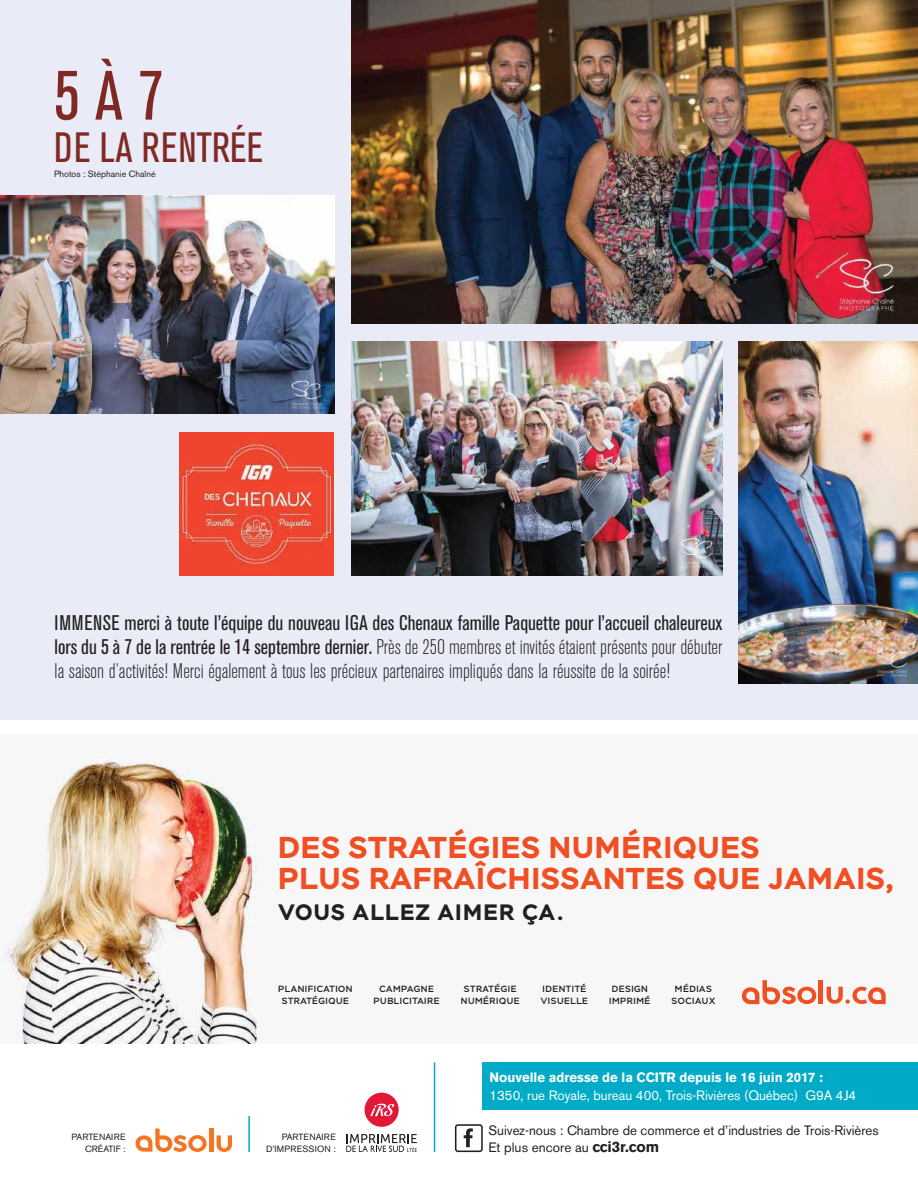
<style>
.page{position:relative;width:918px;height:1188px;background:#fff}
.page>*{position:absolute;margin:0;border:0;box-sizing:border-box;transform-origin:0 0}
.t1{font:condensed 69px "Akzidenz Grotesk BE";color:#802924}
.t2{font:condensed 42px "Akzidenz Grotesk BE";letter-spacing:.01em;color:#802924}
.t3{font:700 30.15px/31px "Stem";letter-spacing:.03em;color:#f04e23}
.t4{font:700 22.2px "Stem";letter-spacing:.06em;color:#231f20}
.t5{font:300 condensed 21px/24px "Akzidenz Grotesk BE";color:#231f20;text-align:justify}
.t6{font:13.5px "Akzidenz Grotesk BE";color:#231f20}
.t7{font:13.5px "Akzidenz Grotesk BE";color:#fff}
.t8{font:700 13.5px "Akzidenz Grotesk BE";color:#fff}
.t9{font:500 9px/12px "Stem";letter-spacing:.06em;color:#231f20;text-align:center}
.t10{font:9px/12px "Akzidenz Grotesk BE";color:#231f20;text-align:right}
.t11{font:9px/12px "Akzidenz Grotesk BE";letter-spacing:.02em;color:#231f20;text-align:right}
.s1{font-weight:400}
.s2{font-weight:700;font-size:15px}
</style>
<div class="page">
<svg style="left:455px;top:1124px;width:28px;height:28px"></svg>
<svg style="left:365px;top:1093px;width:34px;height:34px"></svg>
<svg style="left:346px;top:1134px;width:71px;height:18px"></svg>
<div style="left:483px;top:1062px;width:435px;height:48px;background:#00abc7"></div>
<svg style="left:136px;top:1129px;width:71px;height:23px"></svg>
<hr style="left:209px;top:1129px;width:4px;height:23px;background:#f47421">
<svg style="left:217px;top:1135px;width:15px;height:17px"></svg>
<hr style="left:248px;top:1116px;width:2px;height:36px;background:#00abc7">
<img style="left:4px;top:757px;width:861px;height:287px">
<svg style="left:741px;top:980px;width:76px;height:26px"></svg>
<hr style="left:819px;top:980px;width:4px;height:24px;background:#f04e23">
<svg style="left:827px;top:987px;width:59px;height:18px"></svg>
<hr style="left:434px;top:1062px;width:1px;height:90px;background:#00abc7">
<div style="left:0;top:0;width:918px;height:720px;background:#e9ecf7"></div>
<img style="left:351px;top:0;width:567px;height:324px">
<img style="left:351px;top:342px;width:371px;height:234px">
<img style="left:180px;top:432px;width:153px;height:144px">
<img style="left:738px;top:342px;width:180px;height:342px">
<img style="left:0;top:196px;width:335px;height:218px">
<h1 class="t1" style="left:54px;top:57px;width:111px">5 À 7</h1>
<h2 class="t2" style="left:54px;top:124px;width:211px">DE LA RENTRÉE</h2>
<p class="t10" style="left:54px;top:168px;width:103px">Photos : Stéphanie Chaîné</p>
<p class="t5" style="left:55px;top:611px;width:669px"><span class="s1">IMMENSE merci à toute l’équipe du nouveau IGA des Chenaux famille Paquette pour l’accueil chaleureux lors du 5 à 7 de la rentrée le 14 septembre dernier.</span> Près de 250 membres et invités étaient présents pour débuter la saison d’activités! Merci également à tous les précieux partenaires impliqués dans la réussite de la soirée!</p>
<h3 class="t3" style="left:278px;top:831px;width:617px">DES STRATÉGIES NUMÉRIQUES<br>PLUS RAFRAÎCHISSANTES QUE JAMAIS,</h3>
<p class="t4" style="left:278px;top:898px;width:286px">VOUS ALLEZ AIMER ÇA.</p>
<p class="t9" style="left:278px;top:983px;width:76px">PLANIFICATION<br>STRATÉGIQUE</p>
<p class="t9" style="left:374px;top:983px;width:68px">CAMPAGNE<br>PUBLICITAIRE</p>
<p class="t9" style="left:461px;top:983px;width:60px">STRATÉGIE<br>NUMÉRIQUE</p>
<p class="t9" style="left:541px;top:983px;width:49px;text-align:left">IDENTITÉ<br>VISUELLE</p>
<p class="t9" style="left:609px;top:983px;width:43px;text-align:left">DESIGN<br>IMPRIMÉ</p>
<p class="t9" style="left:672px;top:983px;width:45px">MÉDIAS<br>SOCIAUX</p>
<p class="t10" style="left:72px;top:1131px;width:56px">PARTENAIRE<br>CRÉATIF :</p>
<p class="t11" style="left:266px;top:1131px;width:71px">PARTENAIRE<br>D’IMPRESSION :</p>
<p class="t8" style="left:489px;top:1070px;width:335px">Nouvelle adresse de la CCITR depuis le 16 juin 2017 :</p>
<p class="t7" style="left:489px;top:1087px;width:368px">1350, rue Royale, bureau 400, Trois-Rivières (Québec) G9A 4J4</p>
<p class="t6" style="left:488px;top:1122px;width:392px">Suivez-nous : Chambre de commerce et d’industries de Trois-Rivières</p>
<p class="t6" style="left:488px;top:1139px;width:172px">Et plus encore au <span class="s2">cci3r.com</span></p>
</div>
